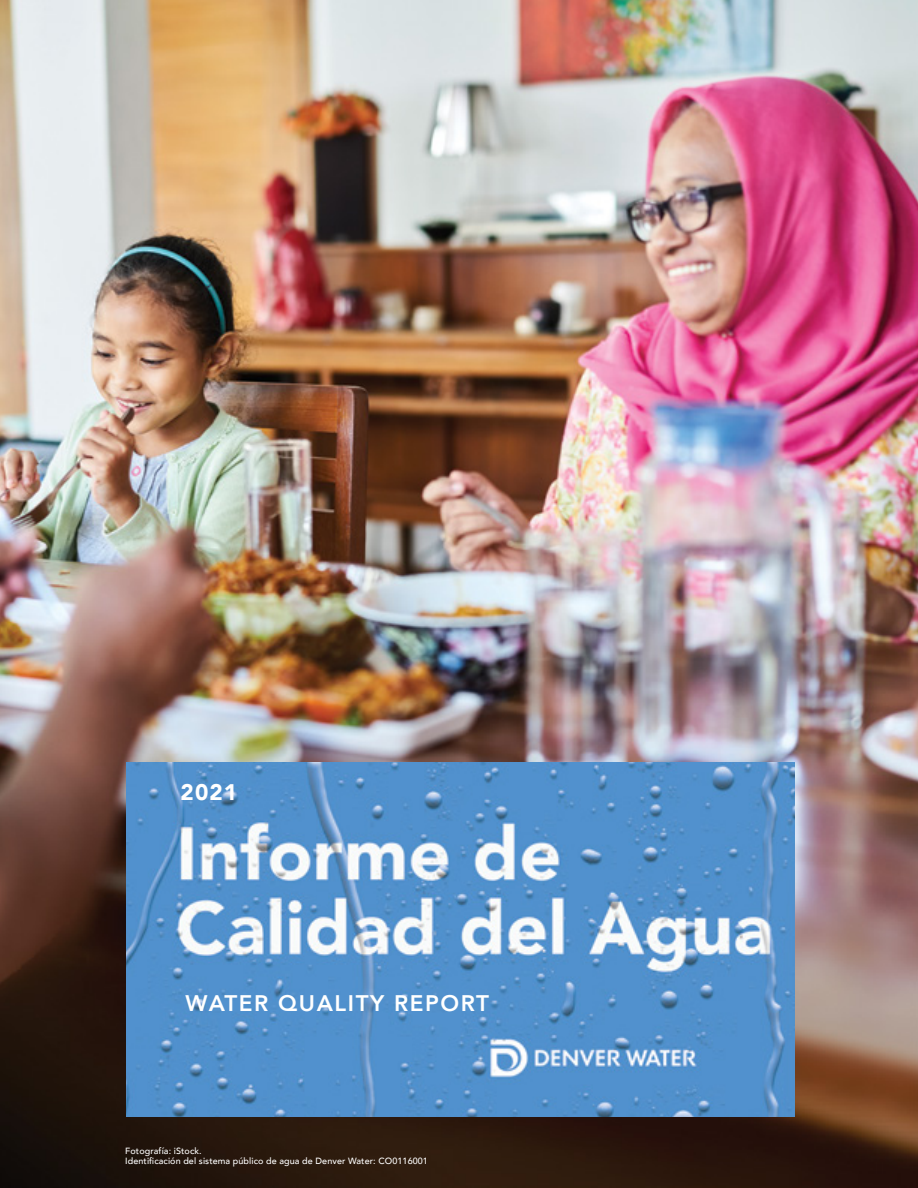
<style>
.page{position:relative;width:918px;height:1188px;background:#fff}
.page>*{position:absolute;margin:0;border:0;box-sizing:border-box;transform-origin:0 0}
.t1{font:800 22.5px "Avenir";letter-spacing:.07em;color:#fff}
.t2{font:900 22.5px "Avenir";color:#fff}
.t3{font:500 9px "Avenir";letter-spacing:.01em;color:#fff}
</style>
<div class="page">
<img style="left:0;top:0;width:918px;height:1188px">
<img style="left:126px;top:763px;width:669px;height:354px">
<h1 class="t2" style="left:181px;top:773px;width:58px">2021</h1>
<h1 class="t1" style="left:186px;top:986px;width:305px">WATER QUALITY REPORT</h1>
<p class="t3" style="left:125px;top:1143px;width:78px">Fotografía: iStock.</p>
<p class="t3" style="left:125px;top:1153px;width:304px">Identificación del sistema público de agua de Denver Water: CO0116001</p>
</div>
